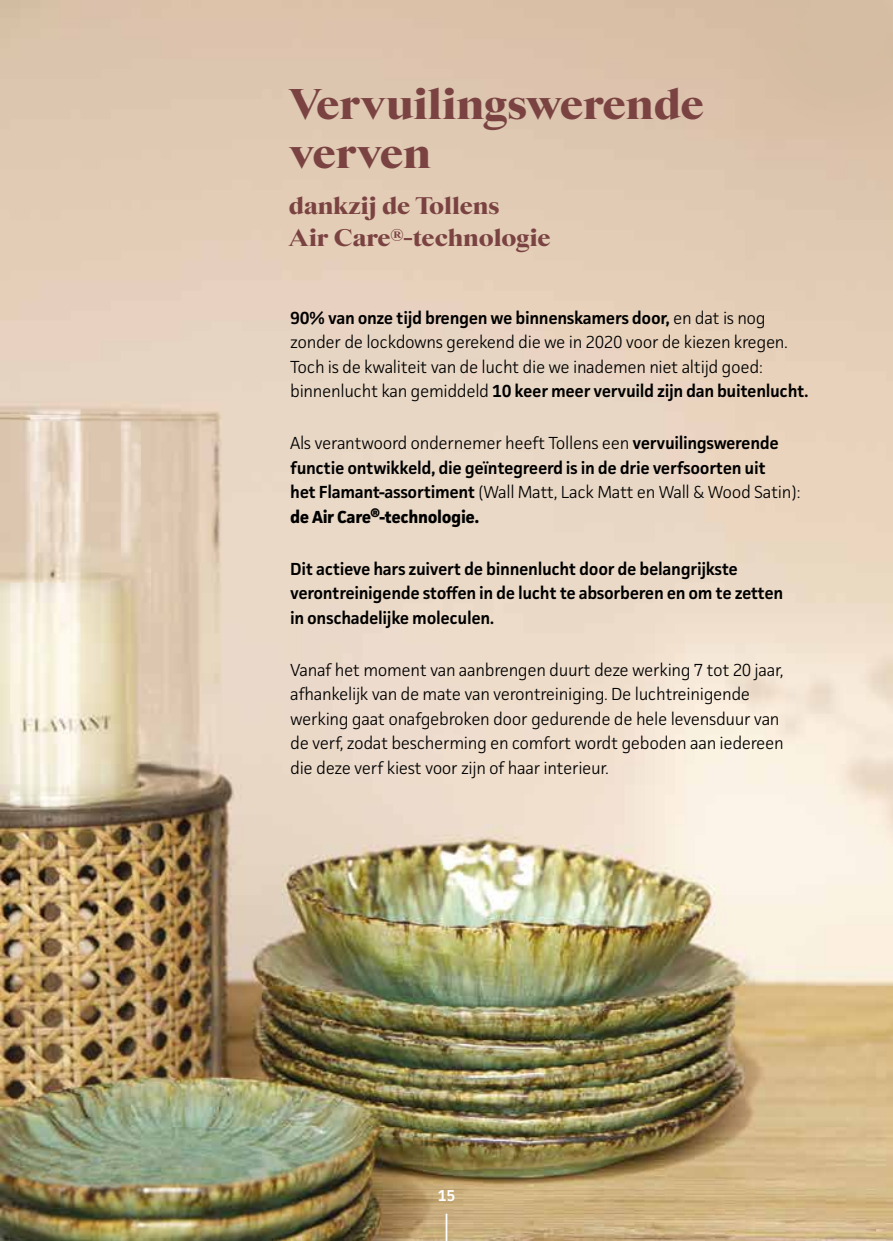
<style>
.page{position:relative;width:893px;height:1241px;background:#fff}
.page>*{position:absolute;margin:0;border:0;box-sizing:border-box;transform-origin:0 0}
.t1{font:900 43.75px/49px "Starling";color:#7a4342}
.t2{font:900 24.5px/31.5px "Starling";color:#7a4342}
.t3{font:300 17.5px/24.5px "Facit";letter-spacing:-.02em;color:#000}
.t4{font:600 17.5px/24.5px "Facit";letter-spacing:-.02em;color:#000}
.t5{font:600 15.75px "Facit";color:#fff}
.s1{font-weight:600}
.s2{font-weight:300}
.s3{font-weight:700}
</style>
<div class="page">
<img style="left:0;top:0;width:893px;height:1240px">
<svg style="left:446px;top:1213px;width:1px;height:27px"></svg>
<div style="left:740px;top:0;width:153px;height:135px;background:#d5bda3"></div>
<h1 class="t1" style="left:289px;top:80px;width:416px">Vervuilingswerende verven</h1>
<h2 class="t2" style="left:289px;top:190px;width:263px">dankzij de Tollens<br>Air Care®-technologie</h2>
<p class="t3" style="left:290px;top:305px;width:520px"><span class="s1">90% van onze tijd brengen we binnenskamers door,</span> en dat is nog zonder de lockdowns gerekend die we in 2020 voor de kiezen kregen.<br>Toch is de kwaliteit van de lucht die we inademen niet altijd goed: binnenlucht kan gemiddeld <span class="s1">10 keer meer vervuild zijn dan buitenlucht.</span></p>
<p class="t4" style="left:290px;top:430px;width:512px"><span class="s2">Als verantwoord ondernemer heeft Tollens een</span> vervuilingswerende functie ontwikkeld, die geïntegreerd is in de drie verfsoorten uit<br>het Flamant-assortiment <span class="s2">(Wall Matt, Lack Matt en Wall &amp; Wood Satin): </span><span class="s3">de Air Care®-technologie.</span></p>
<p class="t4" style="left:290px;top:556px;width:495px">Dit actieve hars zuivert de binnenlucht door de belangrijkste verontreinigende stoffen in de lucht te absorberen en om te zetten in onschadelijke moleculen.</p>
<p class="t3" style="left:290px;top:657px;width:495px">Vanaf het moment van aanbrengen duurt deze werking 7 tot 20 jaar, afhankelijk van de mate van verontreiniging. De luchtreinigende werking gaat onafgebroken door gedurende de hele levensduur van de verf, zodat bescherming en comfort wordt geboden aan iedereen die deze verf kiest voor zijn of haar interieur.</p>
<p class="t5" style="left:438px;top:1185px;width:19px">15</p>
</div>
